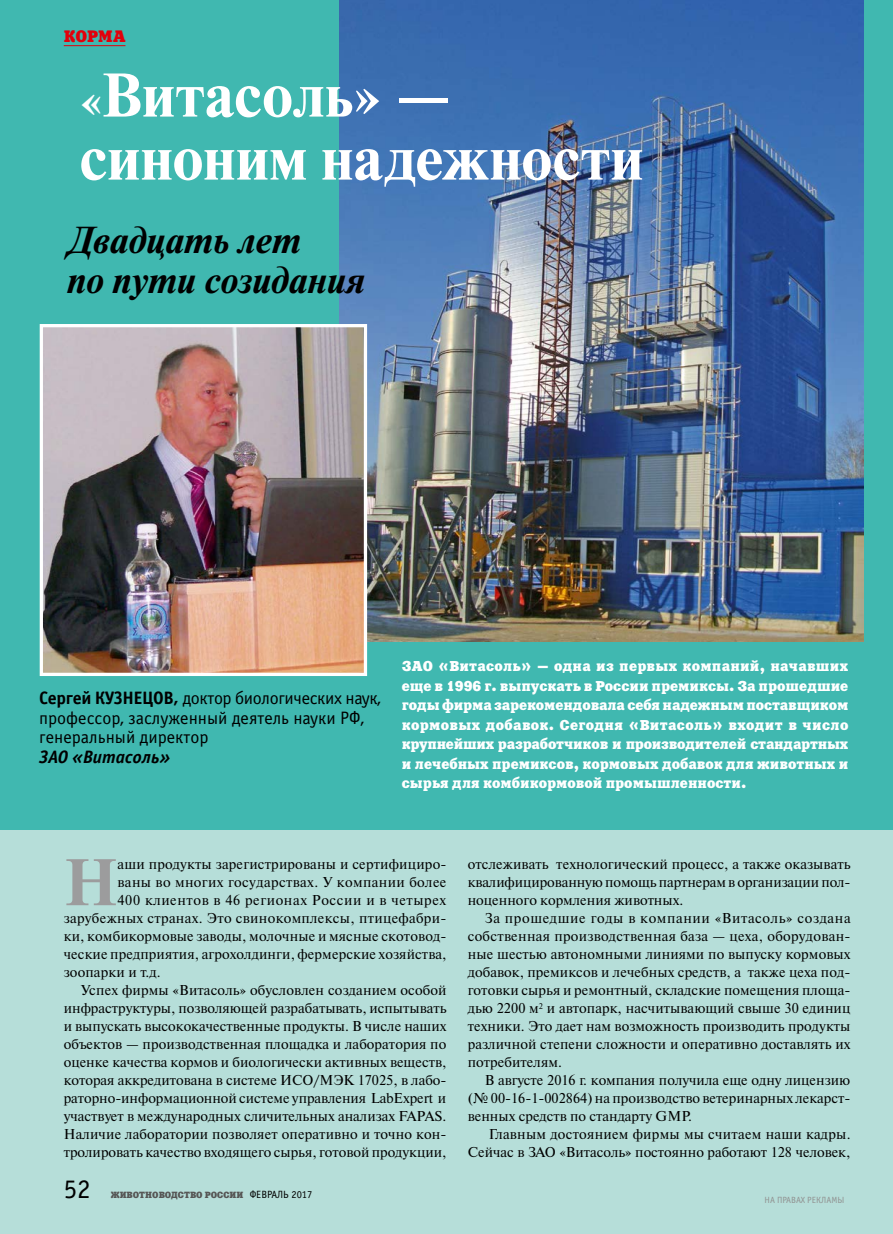
<style>
.page{position:relative;width:893px;height:1234px;background:#fff}
.page>*{position:absolute;margin:0;border:0;box-sizing:border-box;transform-origin:0 0}
.t1{font:700 65.7px "Newton C";color:#9c9c9d}
.t2{font:700 61.5px/63px "Newton C";letter-spacing:.005em;color:#fff}
.t3{font:italic 700 37.5px/39px "Newton C";color:#000}
.t4{font:27px "Officina Sans C";color:#000}
.t5{font:18px/19.5px "Officina Sans C";color:#000}
.t6{font:italic 700 18px "Officina Sans C";color:#000}
.t7{font:16.5px "Xenia C";color:#e3000b}
.t8{font:14.25px/18px "Newton C";color:#000;text-align:justify}
.t9{font:14.25px/19.5px "Xenia C";color:#fff;text-align:justify}
.t10{font:14.25px "Newton C";letter-spacing:.02em;color:#000}
.t11{font:14.25px "Newton C";letter-spacing:.025em;color:#000}
.t12{font:14.25px "Newton C";letter-spacing:.04em;color:#000}
.t13{font:9px "Xenia C";color:#565655}
.t14{font:9px "Officina Sans C";color:#919291}
.s1{font-size:49.5px}
.s2{font-weight:700}
.s3{font-family:"Officina Sans C";font-size:10.5px;color:#000}
</style>
<div class="page">
<div style="left:0;top:0;width:893px;height:1233px;background:#b6ded9"></div>
<div style="left:0;top:0;width:892px;height:829px;background:#40b8b0"></div>
<img style="left:340px;top:0;width:523px;height:641px">
<img style="left:44px;top:328px;width:319px;height:344px">
<div style="left:40px;top:324px;width:327px;height:352px;border:3px solid #fff"></div>
<hr style="left:64px;top:45px;width:61px;height:1px;background:#e3000b">
<p class="t7" style="left:64px;top:26px;width:63px">КОРМА</p>
<h2 class="t2" style="left:80px;top:64px;width:565px"><span class="s1">«</span>Витасоль» — синоним надежности</h2>
<h3 class="t3" style="left:67px;top:221px;width:299px">Двадцать лет<br>по пути созидания</h3>
<p class="t5" style="left:39px;top:688px;width:343px"><span class="s2">Сергей КУЗНЕЦОВ,</span> доктор биологических наук, профессор, заслуженный деятель науки РФ, генеральный директор</p>
<p class="t6" style="left:39px;top:746px;width:133px">ЗАО «Витасоль»</p>
<p class="t9" style="left:402px;top:656px;width:448px">ЗАО «Витасоль» — одна из первых компаний, начавших еще в 1996 г. выпускать в России премиксы. За прошедшие годы фирма зарекомендовала себя надежным поставщиком кормовых добавок. Сегодня «Витасоль» входит в число крупнейших разработчиков и производителей стандартных и лечебных премиксов, кормовых добавок для животных и сырья для комбикормовой промышленности.</p>
<h1 class="t1" style="left:64px;top:845px;width:55px">Н</h1>
<p class="t8" style="left:118px;top:855px;width:330px">аши продукты зарегистрированы и сертифициро-</p>
<p class="t11" style="left:118px;top:874px;width:330px">ваны во многих государствах. У компании более</p>
<p class="t12" style="left:118px;top:892px;width:330px">400 клиентов в 46 регионах России и в четырех</p>
<p class="t10" style="left:64px;top:910px;width:384px">зарубежных странах. Это свинокомплексы, птицефабри-</p>
<p class="t8" style="left:64px;top:927px;width:384px">ки, комбикормовые заводы, молочные и мясные скотовод-</p>
<p class="t8" style="left:64px;top:945px;width:384px">ческие предприятия, агрохолдинги, фермерские хозяйства,</p>
<p class="t8" style="left:64px;top:963px;width:99px">зоопарки и т.д.</p>
<p class="t8" style="left:81px;top:981px;width:367px">Успех фирмы «Витасоль» обусловлен созданием особой</p>
<p class="t8" style="left:64px;top:999px;width:384px">инфраструктуры, позволяющей разрабатывать, испытывать</p>
<p class="t8" style="left:64px;top:1017px;width:384px">и выпускать высококачественные продукты. В числе наших</p>
<p class="t8" style="left:64px;top:1035px;width:384px">объектов — производственная площадка и лаборатория по</p>
<p class="t8" style="left:64px;top:1053px;width:384px">оценке качества кормов и биологически активных веществ,</p>
<p class="t8" style="left:64px;top:1071px;width:384px">которая аккредитована в системе ИСО/МЭК 17025, в лабо-</p>
<p class="t8" style="left:64px;top:1089px;width:384px">раторно-информационной системе управления LabExpert и</p>
<p class="t8" style="left:64px;top:1107px;width:384px">участвует в международных сличительных анализах FAPAS.</p>
<p class="t8" style="left:64px;top:1125px;width:384px">Наличие лаборатории позволяет оперативно и точно кон-</p>
<p class="t8" style="left:64px;top:1143px;width:384px">тролировать качество входящего сырья, готовой продукции,</p>
<h3 class="t4" style="left:64px;top:1174px;width:28px">52</h3>
<p class="t13" style="left:111px;top:1188px;width:203px">ЖИВОТНОВОДСТВО РОССИИ <span class="s3">ФЕВРАЛЬ 2017</span></p>
<p class="t8" style="left:468px;top:855px;width:384px">отслеживать технологический процесс, а также оказывать квалифицированную помощь партнерам в организации пол&shy;ноценного кормления животных.</p>
<p class="t8" style="left:468px;top:909px;width:384px;text-indent:17px">За прошедшие годы в компании «Витасоль» создана собственная производственная база — цеха, оборудован&shy;ные шестью автономными линиями по выпуску кормовых добавок, премиксов и лечебных средств, а также цеха под&shy;готовки сырья и ремонтный, складские помещения площа&shy;дью 2200 м<sup>2</sup> и автопарк, насчитывающий свыше 30 единиц техники. Это дает нам возможность производить продукты различной степени сложности и оперативно доставлять их потребителям.</p>
<p class="t8" style="left:468px;top:1071px;width:384px;text-indent:17px">В августе 2016 г. компания получила еще одну лицензию (№ 00-16-1-002864) на производство ветеринарных лекарст&shy;венных средств по стандарту GMP.</p>
<p class="t8" style="left:468px;top:1125px;width:384px;text-align:right">Главным достоянием фирмы мы считаем наши кадры.<br>Сейчас в ЗАО «Витасоль» постоянно работают 128 человек,</p>
<p class="t14" style="left:764px;top:1194px;width:81px">НА ПРАВАХ РЕКЛАМЫ</p>
</div>
